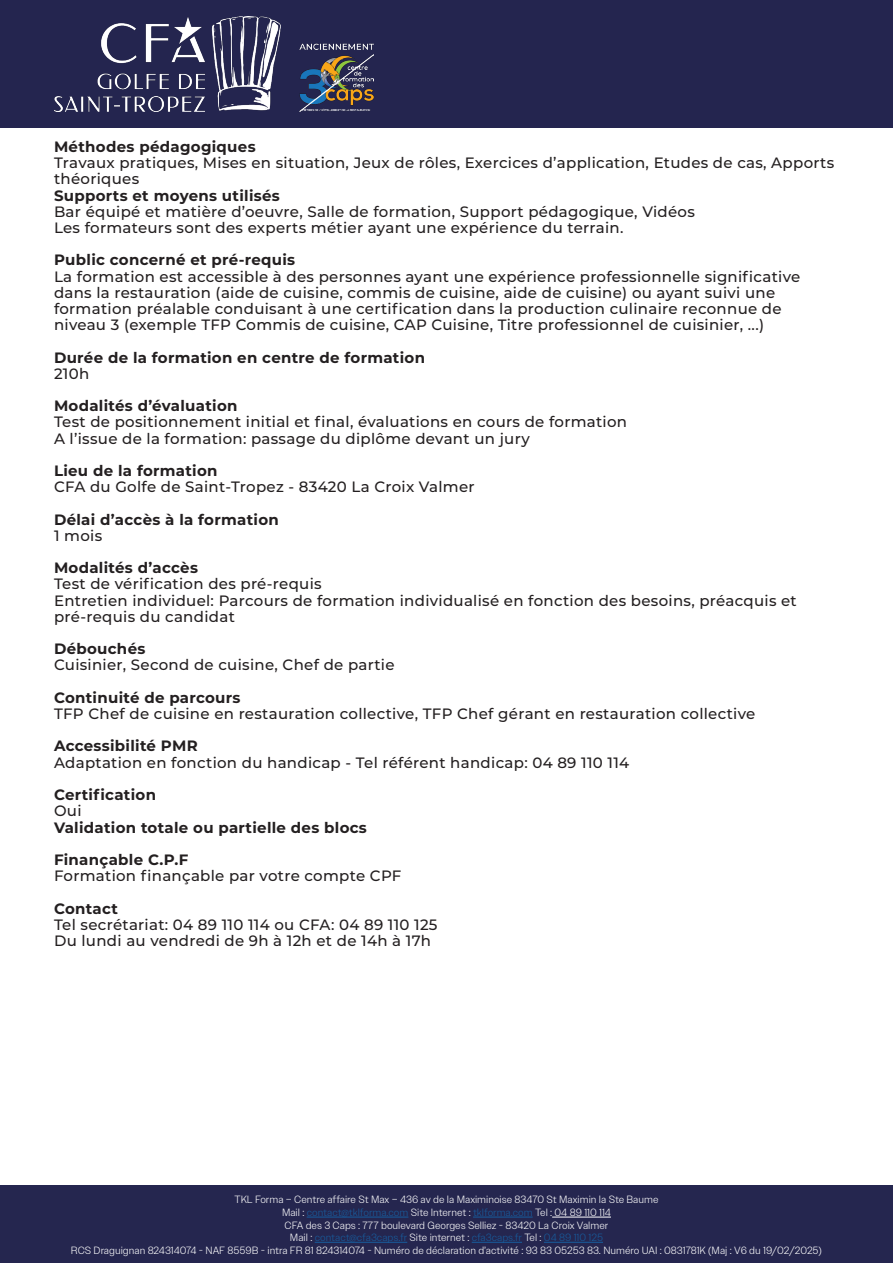
<style>
.page{position:relative;width:893px;height:1263px;background:#fff}
.page>*{position:absolute;margin:0;border:0;box-sizing:border-box;transform-origin:0 0}
.t1{font:500 15px/16.2px "Montserrat";letter-spacing:.02em;color:#231f20}
.t2{font:700 15px "Montserrat";letter-spacing:.02em;color:#231f20}
.t3{font:300 10.5px/12.6px "Owners Text";color:#fff;text-align:center}
.s1{color:#175d9e}
</style>
<div class="page">
<div style="left:0;top:0;width:893px;height:128px;background:#24254f"></div>
<div style="left:0;top:1185px;width:893px;height:78px;background:#25264f"></div>
<hr style="left:307px;top:1217px;width:101px;height:1px;background:#175d9e">
<hr style="left:473px;top:1217px;width:60px;height:1px;background:#175d9e">
<hr style="left:552px;top:1217px;width:59px;height:1px;background:#fff">
<hr style="left:315px;top:1242px;width:92px;height:1px;background:#175d9e">
<hr style="left:472px;top:1242px;width:50px;height:1px;background:#175d9e">
<hr style="left:544px;top:1242px;width:59px;height:1px;background:#175d9e">
<img style="left:54px;top:17px;width:320px;height:94px">
<p class="t2" style="left:54px;top:136px;width:203px">Méthodes pédagogiques</p>
<p class="t1" style="left:54px;top:154px;width:782px">Travaux pratiques, Mises en situation, Jeux de rôles, Exercices d’application, Etudes de cas, Apports théoriques</p>
<p class="t2" style="left:54px;top:184px;width:227px">Supports et moyens utilisés</p>
<p class="t1" style="left:54px;top:203px;width:642px">Bar équipé et matière d’oeuvre, Salle de formation, Support pédagogique, Vidéos</p>
<p class="t1" style="left:54px;top:219px;width:571px">Les formateurs sont des experts métier ayant une expérience du terrain.</p>
<p class="t2" style="left:54px;top:249px;width:243px">Public concerné et pré-requis</p>
<p class="t1" style="left:54px;top:268px;width:748px">La formation est accessible à des personnes ayant une expérience professionnelle significative</p>
<p class="t1" style="left:54px;top:284px;width:723px">dans la restauration (aide de cuisine, commis de cuisine, aide de cuisine) ou ayant suivi une</p>
<p class="t1" style="left:54px;top:300px;width:729px">formation préalable conduisant à une certification dans la production culinaire reconnue de</p>
<p class="t1" style="left:54px;top:316px;width:712px">niveau 3 (exemple TFP Commis de cuisine, CAP Cuisine, Titre professionnel de cuisinier, ...)</p>
<p class="t2" style="left:54px;top:346px;width:373px">Durée de la formation en centre de formation</p>
<p class="t1" style="left:54px;top:365px;width:37px">210h</p>
<p class="t2" style="left:54px;top:395px;width:185px">Modalités d’évaluation</p>
<p class="t1" style="left:54px;top:413px;width:575px">Test de positionnement initial et final, évaluations en cours de formation</p>
<p class="t1" style="left:54px;top:430px;width:477px">A l’issue de la formation: passage du diplôme devant un jury</p>
<p class="t2" style="left:54px;top:460px;width:165px">Lieu de la formation</p>
<p class="t1" style="left:54px;top:478px;width:422px">CFA du Golfe de Saint-Tropez - 83420 La Croix Valmer</p>
<p class="t2" style="left:54px;top:508px;width:226px">Délai d’accès à la formation</p>
<p class="t1" style="left:54px;top:527px;width:50px">1 mois</p>
<p class="t2" style="left:54px;top:557px;width:146px">Modalités d’accès</p>
<p class="t1" style="left:54px;top:575px;width:269px">Test de vérification des pré-requis</p>
<p class="t1" style="left:54px;top:592px;width:744px">Entretien individuel: Parcours de formation individualisé en fonction des besoins, préacquis et</p>
<p class="t1" style="left:54px;top:608px;width:182px">pré-requis du candidat</p>
<p class="t2" style="left:54px;top:638px;width:93px">Débouchés</p>
<p class="t1" style="left:54px;top:656px;width:342px">Cuisinier, Second de cuisine, Chef de partie</p>
<p class="t2" style="left:54px;top:687px;width:188px">Continuité de parcours</p>
<p class="t1" style="left:54px;top:705px;width:703px">TFP Chef de cuisine en restauration collective, TFP Chef gérant en restauration collective</p>
<p class="t2" style="left:54px;top:735px;width:145px">Accessibilité PMR</p>
<p class="t1" style="left:54px;top:754px;width:577px">Adaptation en fonction du handicap - Tel référent handicap: 04 89 110 114</p>
<p class="t2" style="left:54px;top:784px;width:104px">Certification</p>
<p class="t1" style="left:54px;top:802px;width:29px">Oui</p>
<p class="t2" style="left:54px;top:816px;width:314px">Validation totale ou partielle des blocs</p>
<p class="t2" style="left:54px;top:849px;width:136px">Finançable C.P.F</p>
<p class="t1" style="left:54px;top:867px;width:349px">Formation finançable par votre compte CPF</p>
<p class="t2" style="left:54px;top:897px;width:66px">Contact</p>
<p class="t1" style="left:54px;top:916px;width:385px">Tel secrétariat: 04 89 110 114 ou CFA: 04 89 110 125</p>
<p class="t1" style="left:54px;top:932px;width:379px">Du lundi au vendredi de 9h à 12h et de 14h à 17h</p>
<p class="t3" style="left:71px;top:1193px;width:752px">TKL Forma – Centre affaire St Max – 436 av de la Maximinoise 83470 St Maximin la Ste Baume<br>Mail : <span class="s1">contact@tklforma.com</span> Site Internet : <span class="s1">tklforma.com</span> Tel : 04 89 110 114<br>CFA des 3 Caps : 777 boulevard Georges Selliez - 83420 La Croix Valmer<br>Mail : <span class="s1">contact@cfa3caps.fr</span> Site internet : <span class="s1">cfa3caps.fr</span> Tel : <span class="s1">04 89 110 125<br></span>RCS Draguignan 824314074 - NAF 8559B - intra FR 81 824314074 - Numéro de déclaration d’activité : 93 83 05253 83. Numéro UAI : 0831781K (Maj : V6 du 19/02/2025)</p>
</div>
